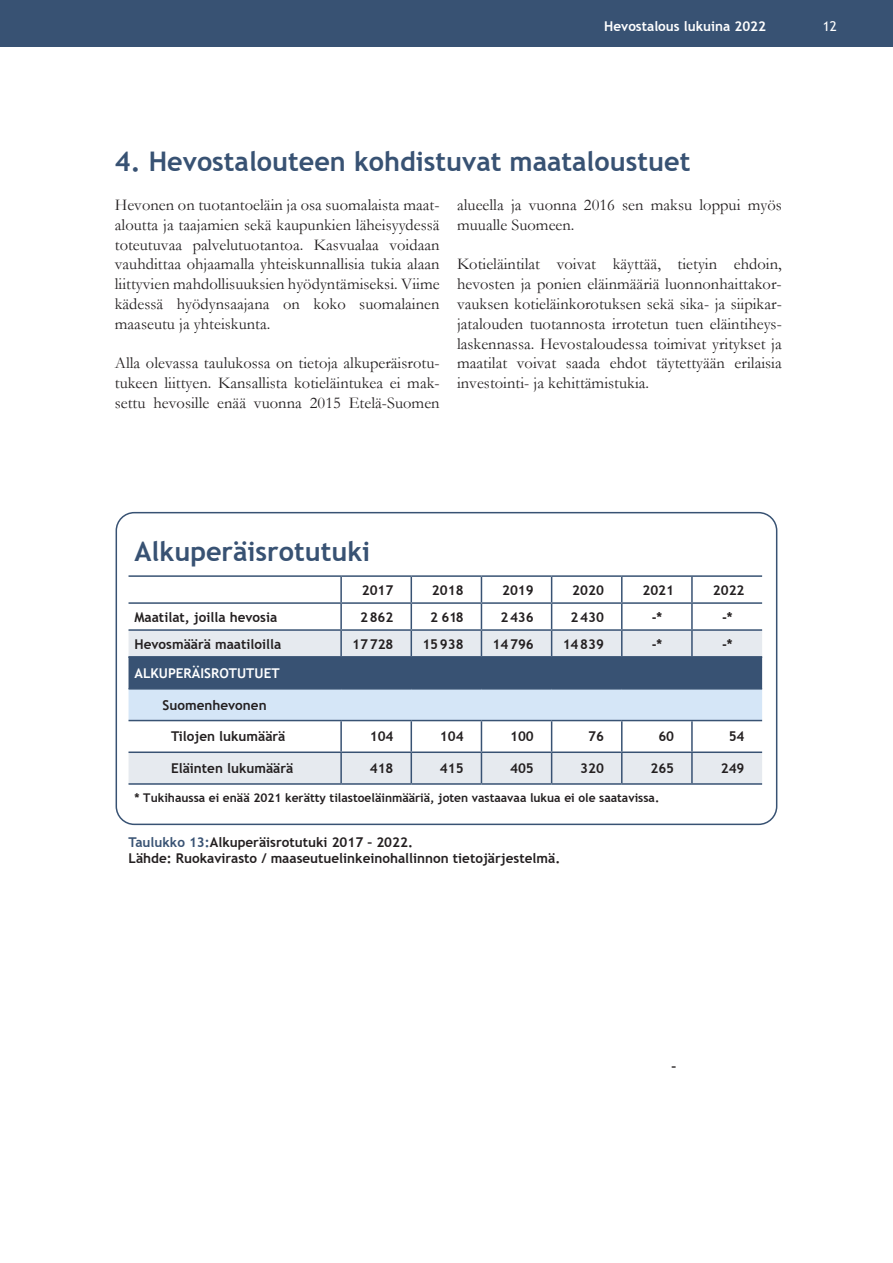
<style>
.page{position:relative;width:893px;height:1263px;background:#fff}
.page>*{position:absolute;margin:0;border:0;box-sizing:border-box;transform-origin:0 0}
.t1{font:700 27px "Trebuchet MS";color:#385273}
.t2{font:16.5px/19.8px "Garamond";color:#231f20;text-align:justify}
.t3{font:700 13.5px/27px "Trebuchet MS";color:#231f20;text-align:center}
.t4{font:700 13.5px "Trebuchet MS";color:#fff}
.t5{font:13.5px "Trebuchet MS";color:#fff}
.t6{font:700 12px "Trebuchet MS";color:#231f20}
.s1{color:#385273}
</style>
<div class="page">
<div style="left:0;top:0;width:893px;height:47px;background:#385273"></div>
<div style="left:116px;top:512px;width:661px;height:313px;border:2px solid #385273;border-radius:18px"></div>
<svg style="left:129px;top:721px;width:633px;height:62px;fill:#e6eaef"></svg>
<hr style="left:129px;top:575px;width:212px;height:2px;background:#385273">
<hr style="left:341px;top:575px;width:70px;height:2px;background:#385273">
<hr style="left:411px;top:575px;width:70px;height:2px;background:#385273">
<hr style="left:481px;top:575px;width:71px;height:2px;background:#385273">
<hr style="left:552px;top:575px;width:70px;height:2px;background:#385273">
<hr style="left:622px;top:575px;width:70px;height:2px;background:#385273">
<hr style="left:692px;top:575px;width:70px;height:2px;background:#385273">
<svg style="left:129px;top:577px;width:633px;height:143px"></svg>
<hr style="left:622px;top:629px;width:70px;height:2px;background:#385273">
<hr style="left:692px;top:629px;width:70px;height:2px;background:#385273">
<hr style="left:129px;top:656px;width:212px;height:2px;background:#385273">
<hr style="left:340px;top:658px;width:2px;height:30px;background:#385273">
<hr style="left:411px;top:658px;width:1px;height:30px;background:#385273">
<hr style="left:341px;top:656px;width:70px;height:2px;background:#385273">
<hr style="left:481px;top:658px;width:1px;height:30px;background:#385273">
<hr style="left:411px;top:656px;width:70px;height:2px;background:#385273">
<hr style="left:551px;top:658px;width:1px;height:30px;background:#385273">
<hr style="left:481px;top:656px;width:71px;height:2px;background:#385273">
<hr style="left:621px;top:658px;width:1px;height:30px;background:#385273">
<hr style="left:552px;top:656px;width:70px;height:2px;background:#385273">
<hr style="left:622px;top:656px;width:70px;height:2px;background:#385273">
<hr style="left:692px;top:656px;width:70px;height:2px;background:#385273">
<hr style="left:129px;top:688px;width:212px;height:2px;background:#385273">
<hr style="left:341px;top:688px;width:70px;height:2px;background:#385273">
<hr style="left:411px;top:688px;width:70px;height:2px;background:#385273">
<hr style="left:481px;top:688px;width:71px;height:2px;background:#385273">
<hr style="left:552px;top:688px;width:70px;height:2px;background:#385273">
<hr style="left:622px;top:688px;width:70px;height:2px;background:#385273">
<hr style="left:692px;top:688px;width:70px;height:2px;background:#385273">
<hr style="left:129px;top:720px;width:212px;height:1px;background:#385273">
<hr style="left:340px;top:721px;width:2px;height:30px;background:#385273">
<hr style="left:341px;top:720px;width:70px;height:1px;background:#385273">
<hr style="left:411px;top:721px;width:1px;height:30px;background:#385273">
<hr style="left:411px;top:720px;width:70px;height:1px;background:#385273">
<hr style="left:481px;top:721px;width:1px;height:30px;background:#385273">
<hr style="left:481px;top:720px;width:71px;height:1px;background:#385273">
<hr style="left:551px;top:721px;width:1px;height:30px;background:#385273">
<hr style="left:552px;top:720px;width:70px;height:1px;background:#385273">
<hr style="left:621px;top:721px;width:1px;height:30px;background:#385273">
<hr style="left:622px;top:720px;width:70px;height:1px;background:#385273">
<hr style="left:692px;top:720px;width:70px;height:1px;background:#385273">
<hr style="left:129px;top:751px;width:212px;height:2px;background:#385273">
<hr style="left:340px;top:753px;width:2px;height:30px;background:#385273">
<hr style="left:341px;top:751px;width:70px;height:2px;background:#385273">
<hr style="left:411px;top:753px;width:1px;height:30px;background:#385273">
<hr style="left:411px;top:751px;width:70px;height:2px;background:#385273">
<hr style="left:481px;top:753px;width:1px;height:30px;background:#385273">
<hr style="left:481px;top:751px;width:71px;height:2px;background:#385273">
<hr style="left:551px;top:753px;width:1px;height:30px;background:#385273">
<hr style="left:552px;top:751px;width:70px;height:2px;background:#385273">
<hr style="left:621px;top:753px;width:1px;height:30px;background:#385273">
<hr style="left:622px;top:751px;width:70px;height:2px;background:#385273">
<hr style="left:692px;top:751px;width:70px;height:2px;background:#385273">
<hr style="left:129px;top:783px;width:212px;height:2px;background:#385273">
<hr style="left:341px;top:783px;width:70px;height:2px;background:#385273">
<hr style="left:411px;top:783px;width:70px;height:2px;background:#385273">
<hr style="left:481px;top:783px;width:71px;height:2px;background:#385273">
<hr style="left:552px;top:783px;width:70px;height:2px;background:#385273">
<hr style="left:622px;top:783px;width:70px;height:2px;background:#385273">
<hr style="left:692px;top:783px;width:70px;height:2px;background:#385273">
<hr style="left:691px;top:577px;width:2px;height:25px;background:#385273">
<hr style="left:691px;top:604px;width:2px;height:25px;background:#385273">
<hr style="left:691px;top:631px;width:2px;height:25px;background:#385273">
<hr style="left:691px;top:721px;width:2px;height:30px;background:#385273">
<hr style="left:691px;top:753px;width:2px;height:30px;background:#385273">
<p class="t4" style="left:604px;top:18px;width:163px">Hevostalous lukuina 2022</p>
<p class="t5" style="left:823px;top:18px;width:16px">12</p>
<h1 class="t1" style="left:115px;top:145px;width:577px">4. Hevostalouteen kohdistuvat maataloustuet</h1>
<p class="t2" style="left:115px;top:194px;width:326px">Hevonen on tuotantoeläin ja osa suomalaista maat&shy;aloutta ja taajamien sekä kaupunkien läheisyydessä toteutuvaa palvelutuotantoa. Kasvualaa voidaan vauhdittaa ohjaamalla yhteiskunnallisia tukia alaan liittyvien mahdollisuuksien hyödyntämiseksi. Viime kädessä hyödynsaajana on koko suomalainen maaseutu ja yhteiskunta.</p>
<p class="t2" style="left:115px;top:353px;width:326px">Alla olevassa taulukossa on tietoja alkuperäisrotu&shy;tukeen liittyen. Kansallista kotieläintukea ei mak&shy;settu hevosille enää vuonna 2015 Etelä-Suomen</p>
<p class="t2" style="left:457px;top:194px;width:326px">alueella ja vuonna 2016 sen maksu loppui myös muualle Suomeen.</p>
<p class="t2" style="left:457px;top:254px;width:326px">Kotieläintilat voivat käyttää, tietyin ehdoin, hevosten ja ponien eläinmääriä luonnonhaittakor&shy;vauksen kotieläinkorotuksen sekä sika- ja siipikar&shy;jatalouden tuotannosta irrotetun tuen eläintiheys&shy;laskennassa. Hevostaloudessa toimivat yritykset ja maatilat voivat saada ehdot täytettyään erilaisia investointi- ja kehittämistukia.</p>
<h1 class="t1" style="left:135px;top:535px;width:237px">Alkuperäisrotutuki</h1>
<p class="t3" style="left:362px;top:576px;width:33px">2017</p>
<p class="t3" style="left:432px;top:576px;width:33px">2018</p>
<p class="t3" style="left:502px;top:576px;width:33px">2019</p>
<p class="t3" style="left:572px;top:576px;width:33px">2020</p>
<p class="t3" style="left:642px;top:576px;width:33px">2021</p>
<p class="t3" style="left:135px;top:603px;width:144px">Maatilat, joilla hevosia</p>
<p class="t3" style="left:360px;top:603px;width:35px">2862</p>
<p class="t3" style="left:430px;top:603px;width:35px">2 618</p>
<p class="t3" style="left:500px;top:603px;width:35px">2436</p>
<p class="t3" style="left:571px;top:603px;width:35px">2430</p>
<p class="t3" style="left:652px;top:603px;width:12px">-*</p>
<p class="t3" style="left:135px;top:630px;width:148px">Hevosmäärä maatiloilla</p>
<p class="t3" style="left:352px;top:630px;width:43px">17728</p>
<p class="t3" style="left:422px;top:630px;width:43px">15938</p>
<p class="t3" style="left:493px;top:630px;width:43px">14796</p>
<p class="t3" style="left:563px;top:630px;width:43px">14839</p>
<p class="t3" style="left:652px;top:630px;width:12px">-*</p>
<p class="t4" style="left:135px;top:665px;width:147px">ALKUPERÄISROTUTUET</p>
<p class="t3" style="left:163px;top:691px;width:106px">Suomenhevonen</p>
<p class="t3" style="left:171px;top:723px;width:116px">Tilojen lukumäärä</p>
<p class="t3" style="left:370px;top:723px;width:25px">104</p>
<p class="t3" style="left:440px;top:723px;width:25px">104</p>
<p class="t3" style="left:510px;top:723px;width:25px">100</p>
<p class="t3" style="left:588px;top:723px;width:17px">76</p>
<p class="t3" style="left:658px;top:723px;width:17px">60</p>
<p class="t3" style="left:171px;top:755px;width:124px">Eläinten lukumäärä</p>
<p class="t3" style="left:370px;top:755px;width:25px">418</p>
<p class="t3" style="left:440px;top:755px;width:25px">415</p>
<p class="t3" style="left:510px;top:755px;width:25px">405</p>
<p class="t3" style="left:580px;top:755px;width:25px">320</p>
<p class="t3" style="left:650px;top:755px;width:25px">265</p>
<p class="t6" style="left:135px;top:790px;width:526px">* Tukihaussa ei enää 2021 kerätty tilastoeläinmääriä, joten vastaavaa lukua ei ole saatavissa.</p>
<p class="t3" style="left:129px;top:829px;width:286px"><span class="s1">Taulukko 13:</span>Alkuperäisrotutuki 2017 – 2022.</p>
<p class="t3" style="left:129px;top:845px;width:433px">Lähde: Ruokavirasto / maaseutuelinkeinohallinnon tietojärjestelmä.</p>
<p class="t3" style="left:713px;top:576px;width:33px">2022 -*<br>-*</p>
<p class="t3" style="left:729px;top:723px;width:17px">54</p>
<p class="t3" style="left:721px;top:755px;width:25px">249</p>
<p class="t3" style="left:671px;top:1052px;width:6px">–</p>
</div>
